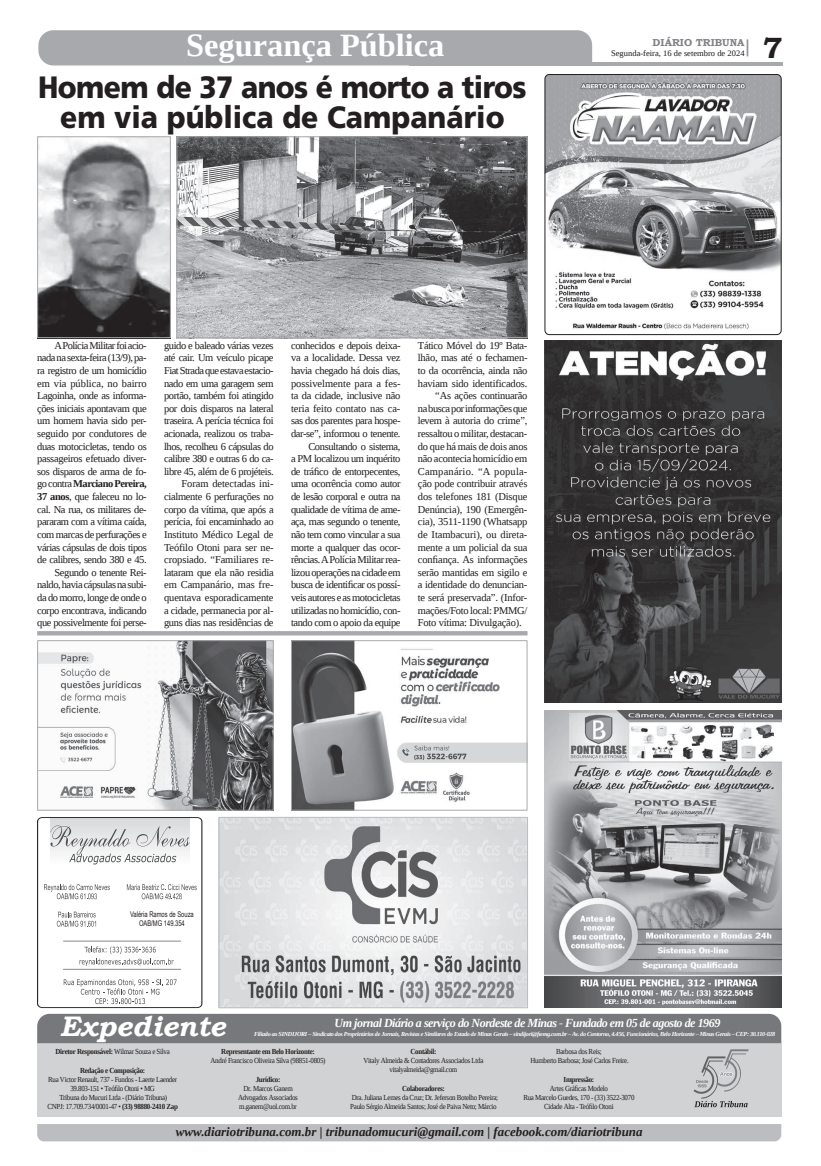
<style>
.page{position:relative;width:821px;height:1166px;background:#fff}
.page>*{position:absolute;margin:0;border:0;box-sizing:border-box;transform-origin:0 0}
.t1{font:700 32.38px "Liberation Serif";color:#fff}
.t2{font:900 30.89px/30.2px "Frutiger LT Std";color:#231f20;text-align:center;scale:.92 1}
.t3{font:700 29.31px "Bookman Old Style";color:#231f20}
.t4{font:italic 700 28.26px "Bookman Old Style";color:#fff}
.t5{font:italic 700 12.95px "Liberation Serif";color:#231f20}
.t6{font:italic 700 12.34px "Liberation Serif";letter-spacing:-.04em;color:#fff}
.t7{font:10.5px/12.6px "Liberation Serif";letter-spacing:-.035em;color:#231f20;text-align:right}
.t8{font:10.5px "Liberation Serif";letter-spacing:-.015em;color:#231f20}
.t9{font:10.5px "Liberation Serif";letter-spacing:-.005em;color:#231f20}
.t10{font:10.5px "Liberation Serif";letter-spacing:.02em;color:#231f20}
.t11{font:700 10.06px "Bookman Old Style";color:#808285}
.t12{font:8.4px "Liberation Serif";color:#231f20}
.t13{font:7.88px/8.8px "Arial";color:#231f20;text-align:center;scale:.73 1}
.t14{font:7.7px/9.2px "Liberation Serif";letter-spacing:-.04em;color:#231f20;text-align:center;scale:.91 1}
.t15{font:700 7.7px "Liberation Serif";letter-spacing:-.04em;color:#231f20;scale:.91 1}
.t16{font:italic 700 6.12px "Liberation Serif";letter-spacing:-.045em;color:#fff}
.s1{font-weight:700}
.s2{font-weight:400}
</style>
<div class="page">
<hr style="left:409px;top:62px;width:374px;height:3px;background:#a8a9ad">
<div style="left:38px;top:30px;width:554px;height:35px;background:#a8a9ad"></div>
<svg style="left:747px;top:39px;width:1px;height:17px"></svg>
<div style="left:37px;top:1124px;width:744px;height:17px;background:#bcbdc0"></div>
<div style="left:37px;top:1043px;width:744px;height:73px;background:#d1d2d4"></div>
<div style="left:37px;top:1014px;width:744px;height:29px;background:#76787b"></div>
<svg style="left:694px;top:1049px;width:54px;height:58px"></svg>
<img style="left:545px;top:710px;width:236px;height:298px">
<img style="left:545px;top:74px;width:236px;height:261px">
<div style="left:545px;top:74px;width:236px;height:261px;border:1px solid #231f20;border-radius:4px"></div>
<svg style="left:37px;top:817px;width:166px;height:191px"></svg>
<img style="left:221px;top:819px;width:305px;height:187px">
<div style="left:219px;top:817px;width:309px;height:191px;border:1px solid #bcbdc0"></div>
<img style="left:545px;top:341px;width:236px;height:362px">
<img style="left:39px;top:642px;width:233px;height:166px">
<div style="left:37px;top:640px;width:237px;height:170px;border:1px solid #a8a9ad"></div>
<img style="left:293px;top:642px;width:232px;height:166px">
<div style="left:291px;top:640px;width:236px;height:170px;border:1px solid #a8a9ad"></div>
<img style="left:178px;top:138px;width:348px;height:198px">
<div style="left:176px;top:136px;width:352px;height:202px;border:1px solid #a8a9ad"></div>
<img style="left:39px;top:138px;width:130px;height:198px">
<div style="left:37px;top:136px;width:134px;height:202px;border:1px solid #a8a9ad"></div>
<hr style="left:37px;top:631px;width:491px;height:4px;background:#a8a9ad">
<h1 class="t1" style="left:186px;top:24px;width:260px">Segurança Pública</h1>
<h2 class="t2" style="left:38px;top:72px;width:532px">Homem de 37 anos é morto a tiros em via pública de Campanário</h2>
<p class="t7" style="left:37px;top:339px;width:111px">A Polícia Militar foi acio&shy;nada na sexta-feira (13/9), pa&shy;ra registro de um homicídio em via pública, no bairro<br>Lagoinha, onde as informa&shy;ções iniciais apontavam que um homem havia sido per&shy;seguido por condutores de duas motocicletas, tendo os passageiros efetuado diver&shy;sos disparos de arma de fo&shy;go contra <span class="s1">Marciano Pereira,<br>37 anos</span>, que faleceu no lo&shy;cal. Na rua, os militares de&shy;pararam com a vítima caída, com marcas de perfurações e várias cápsulas de dois tipos de calibres, sendo 380 e 45.<br>Segundo o tenente Rei&shy;naldo, havia cápsulas na subi&shy;da do morro, longe de onde o corpo encontrava, indicando que possivelmente foi perse-</p>
<p class="t7" style="left:164px;top:339px;width:111px">guido e baleado várias vezes até cair. Um veículo picape<br>Fiat Strada que estava estacio&shy;nado em uma garagem sem portão, também foi atingido por dois disparos na lateral traseira. A perícia técnica foi acionada, realizou os traba&shy;lhos, recolheu 6 cápsulas do calibre 380 e outras 6 do ca&shy;libre 45, além de 6 projéteis.<br>Foram detectadas ini&shy;cialmente 6 perfurações no corpo da vítima, que após a perícia, foi encaminhado ao<br>Instituto Médico Legal de<br>Teófilo Otoni para ser ne&shy;cropsiado. “Familiares re&shy;lataram que ela não residia em Campanário, mas fre&shy;quentava esporadicamente a cidade, permanecia por al&shy;guns dias nas residências de</p>
<p class="t7" style="left:291px;top:339px;width:111px">conhecidos e depois deixa&shy;va a localidade. Dessa vez havia chegado há dois dias, possivelmente para a fes&shy;ta da cidade, inclusive não teria feito contato nas ca&shy;sas dos parentes para hospe&shy;dar-se”, informou o tenente.<br>Consultando o sistema,<br>a PM localizou um inquérito de tráfico de entorpecentes, uma ocorrência como autor de lesão corporal e outra na qualidade de vítima de ame&shy;aça, mas segundo o tenente, não tem como vincular a sua morte a qualquer das ocor&shy;rências. A Polícia Militar rea&shy;lizou operações na cidade em busca de identificar os possí&shy;veis autores e as motocicletas utilizadas no homicídio, con&shy;tando com o apoio da equipe</p>
<p class="t7" style="left:418px;top:339px;width:111px">Tático Móvel do 19º Bata-</p>
<p class="t7" style="left:418px;top:352px;width:111px">lhão, mas até o fechamen-</p>
<p class="t7" style="left:418px;top:364px;width:111px">to da ocorrência, ainda não</p>
<p class="t8" style="left:418px;top:376px;width:111px">haviam sido identificados.</p>
<p class="t7" style="left:435px;top:389px;width:94px">“As ações continuarão</p>
<p class="t7" style="left:418px;top:402px;width:111px">na busca por informações que</p>
<p class="t7" style="left:418px;top:415px;width:111px">levem à autoria do crime”,</p>
<p class="t7" style="left:418px;top:427px;width:111px">ressaltou o militar, destacan-</p>
<p class="t7" style="left:418px;top:440px;width:111px">do que há mais de dois anos</p>
<p class="t7" style="left:418px;top:452px;width:111px">não acontecia homicídio em</p>
<p class="t10" style="left:418px;top:464px;width:111px">Campanário. “A popula-</p>
<p class="t7" style="left:418px;top:478px;width:111px">ção pode contribuir através</p>
<p class="t8" style="left:418px;top:490px;width:111px">dos telefones 181 (Disque</p>
<p class="t7" style="left:418px;top:503px;width:111px">Denúncia), 190 (Emergên-</p>
<p class="t7" style="left:418px;top:515px;width:111px">cia), 3511-1190 (Whatsapp</p>
<p class="t9" style="left:418px;top:527px;width:111px">de Itambacuri), ou direta-</p>
<p class="t7" style="left:418px;top:541px;width:111px">mente a um policial da sua</p>
<p class="t8" style="left:418px;top:553px;width:111px">confiança. As informações</p>
<p class="t7" style="left:418px;top:566px;width:111px">serão mantidas em sigilo e</p>
<p class="t7" style="left:418px;top:578px;width:111px">a identidade do denuncian-</p>
<p class="t7" style="left:418px;top:591px;width:111px">te será preservada”. (Infor-</p>
<p class="t7" style="left:418px;top:604px;width:111px">mações/Foto local: PMMG/</p>
<p class="t7" style="left:418px;top:616px;width:105px">Foto vítima: Divulgação).</p>
<p class="t11" style="left:653px;top:35px;width:93px">DIÁRIO TRIBUNA</p>
<p class="t12" style="left:611px;top:48px;width:135px">Segunda-feira, 16 de setembro de 2024</p>
<h3 class="t3" style="left:763px;top:27px;width:21px">7</h3>
<p class="t13" style="left:130px;top:910px;width:89px">Valéria Ramos de Souza<br>OAB/MG 149.354</p>
<h3 class="t4" style="left:60px;top:1005px;width:167px">Expediente</h3>
<p class="t6" style="left:335px;top:1014px;width:387px">Um jornal Diário a serviço do Nordeste de Minas - Fundado em 05 de agosto de 1969</p>
<p class="t15" style="left:56px;top:1046px;width:127px">Diretor Responsável: <span class="s2">Wilmar Souza e Silva</span></p>
<p class="t15" style="left:80px;top:1065px;width:73px">Redação e Composição:</p>
<p class="t14" style="left:47px;top:1074px;width:145px">Rua Victor Renault, 737 - Fundos - Laerte Laender 39.803-151 • Teófilo Otoni • MG<br>Tribuna do Mucuri Ltda - (Diário Tribuna)<br>CNPJ: 17.709.734/0001-47 • <span class="s1">(33) 98880-2410 Zap</span></p>
<p class="t16" style="left:254px;top:1030px;width:523px">Filiado ao SINDIJORI – Sindicato dos Proprietários de Jornais, Revistas e Similares do Estado de Minas Gerais – sindijori@fiemg.com.br – Av. do Contorno, 4.456, Funcionários, Belo Horizonte – Minas Gerais – CEP: 30.110-028</p>
<p class="t15" style="left:411px;top:1046px;width:30px">Contábil:</p>
<p class="t14" style="left:364px;top:1056px;width:133px">Vitaly Almeida &amp; Contadores Associados Ltda vitalyalmeida@gmail.com</p>
<p class="t15" style="left:402px;top:1083px;width:48px">Colaboradores:</p>
<p class="t14" style="left:350px;top:1093px;width:164px;text-align:left">Dra. Juliana Lemes da Cruz; Dr. Jeferson Botelho Pereira;<br>Paulo Sérgio Almeida Santos; José de Paiva Neto; Márcio</p>
<p class="t15" style="left:221px;top:1046px;width:104px">Representante em Belo Horizonte:</p>
<p class="t14" style="left:211px;top:1056px;width:128px">André Francisco Oliveira Silva (98851-0805)</p>
<p class="t15" style="left:256px;top:1074px;width:29px">Jurídico:</p>
<p class="t14" style="left:238px;top:1083px;width:67px">Dr. Marcos Ganem<br>Advogados Associados m.ganem@uol.com.br</p>
<p class="t14" style="left:530px;top:1047px;width:110px">Barbosa dos Reis;<br>Humberto Barbosa; José Carlos Freire.</p>
<p class="t15" style="left:564px;top:1074px;width:35px">Impressão:</p>
<p class="t14" style="left:523px;top:1084px;width:124px">Artes Gráficas Modelo<br>Rua Marcelo Guedes, 170 - (33) 3522-3070<br>Cidade Alta - Teófilo Otoni</p>
<p class="t5" style="left:176px;top:1123px;width:468px">www.diariotribuna.com.br | tribunadomucuri@gmail.com | facebook.com/diariotribuna</p>
</div>
